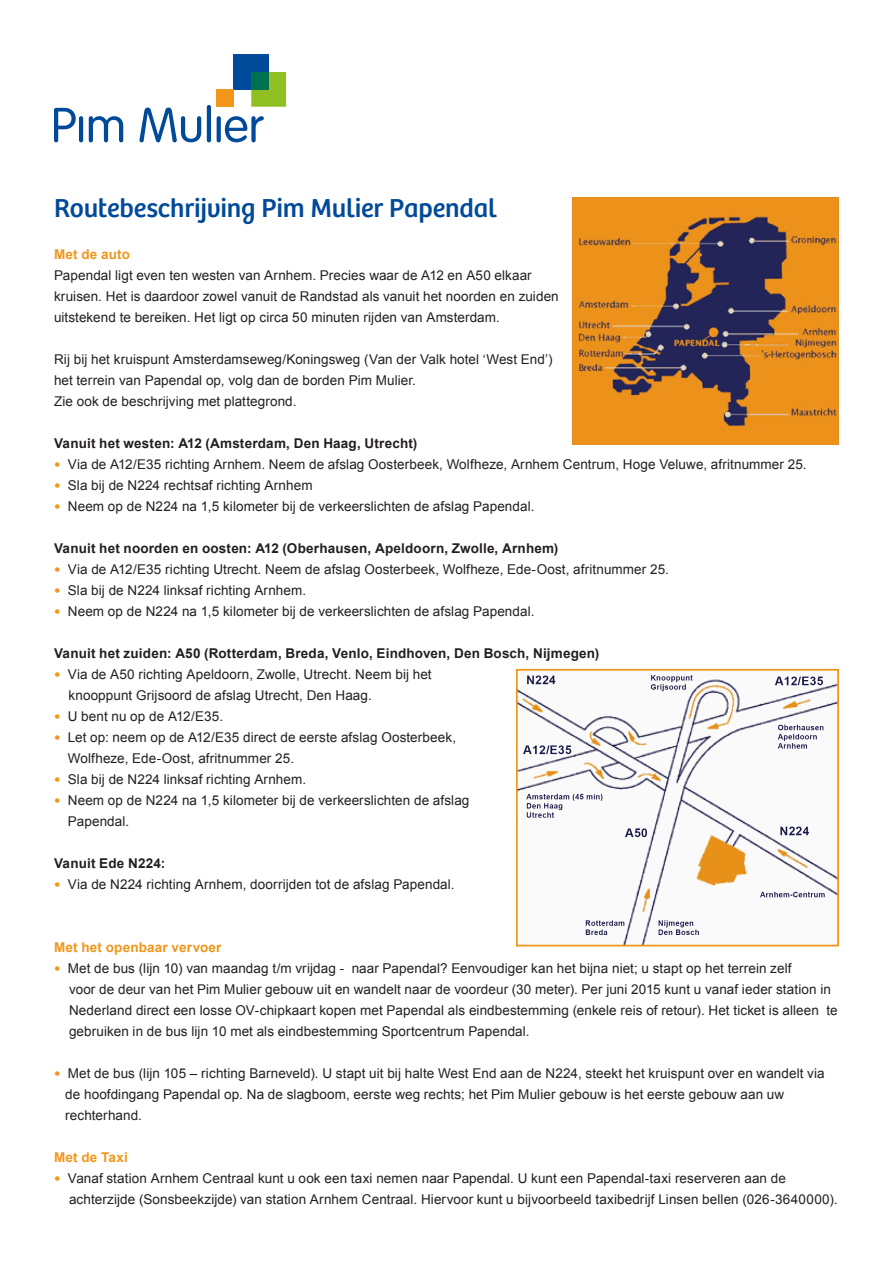
<style>
.page{position:relative;width:893px;height:1263px;background:#fff}
.page>*{position:absolute;margin:0;border:0;box-sizing:border-box;transform-origin:0 0}
.t1{font:27px "Bree";letter-spacing:-.01em;color:#004a99}
.t2{font:13.5px/21px "Arial";letter-spacing:.005em;color:#231f20}
.t3{font:700 13.5px "Arial";letter-spacing:.01em;color:#231f20}
.t4{font:700 13.5px "Arial";letter-spacing:.015em;color:#f2961a}
.s1{font-size:18px;color:#f2961a}
</style>
<div class="page">
<svg style="left:54px;top:108px;width:22px;height:34px"></svg>
<hr style="left:79px;top:116px;width:4px;height:26px;background:#004a99;border-radius:2px">
<svg style="left:89px;top:116px;width:34px;height:26px"></svg>
<svg style="left:139px;top:108px;width:62px;height:34px"></svg>
<hr style="left:207px;top:105px;width:4px;height:37px;background:#004a99;border-radius:2px">
<svg style="left:217px;top:116px;width:4px;height:26px"></svg>
<svg style="left:225px;top:116px;width:39px;height:26px"></svg>
<div style="left:233px;top:54px;width:35px;height:35px;background:#004a99"></div>
<svg style="left:251px;top:72px;width:35px;height:35px"></svg>
<div style="left:251px;top:72px;width:17px;height:17px;background:#00704f"></div>
<div style="left:216px;top:89px;width:17px;height:17px;background:#f2961a"></div>
<img style="left:573px;top:198px;width:266px;height:246px">
<img style="left:519px;top:674px;width:317px;height:269px">
<div style="left:516px;top:669px;width:323px;height:277px;border:2px solid #f2961a"></div>
<p class="t1" style="left:54px;top:192px;width:444px">Routebeschrijving Pim Mulier Papendal</p>
<p class="t4" style="left:54px;top:246px;width:78px">Met de auto</p>
<p class="t2" style="left:54px;top:265px;width:506px">Papendal ligt even ten westen van Arnhem. Precies waar de A12 en A50 elkaar kruisen. Het is daardoor zowel vanuit de Randstad als vanuit het noorden en zuiden uitstekend te bereiken. Het ligt op circa 50 minuten rijden van Amsterdam.</p>
<p class="t2" style="left:54px;top:349px;width:500px">Rij bij het kruispunt Amsterdamseweg/Koningsweg (Van der Valk hotel ‘West End’) het terrein van Papendal op, volg dan de borden Pim Mulier.</p>
<p class="t2" style="left:54px;top:391px;width:244px">Zie ook de beschrijving met plattegrond.</p>
<p class="t3" style="left:54px;top:435px;width:365px">Vanuit het westen: A12 (Amsterdam, Den Haag, Utrecht)</p>
<p class="t2" style="left:54px;top:454px;width:754px"><span class="s1">•</span> Via de A12/E35 richting Arnhem. Neem de afslag Oosterbeek, Wolfheze, Arnhem Centrum, Hoge Veluwe, afritnummer 25.</p>
<p class="t2" style="left:54px;top:475px;width:260px"><span class="s1">•</span> Sla bij de N224 rechtsaf richting Arnhem</p>
<p class="t2" style="left:54px;top:496px;width:482px"><span class="s1">•</span> Neem op de N224 na 1,5 kilometer bij de verkeerslichten de afslag Papendal.</p>
<p class="t3" style="left:54px;top:540px;width:506px">Vanuit het noorden en oosten: A12 (Oberhausen, Apeldoorn, Zwolle, Arnhem)</p>
<p class="t2" style="left:54px;top:559px;width:617px"><span class="s1">•</span> Via de A12/E35 richting Utrecht. Neem de afslag Oosterbeek, Wolfheze, Ede-Oost, afritnummer 25.</p>
<p class="t2" style="left:54px;top:580px;width:254px"><span class="s1">•</span> Sla bij de N224 linksaf richting Arnhem.</p>
<p class="t2" style="left:54px;top:601px;width:482px"><span class="s1">•</span> Neem op de N224 na 1,5 kilometer bij de verkeerslichten de afslag Papendal.</p>
<p class="t3" style="left:54px;top:645px;width:547px">Vanuit het zuiden: A50 (Rotterdam, Breda, Venlo, Eindhoven, Den Bosch, Nijmegen)</p>
<p class="t2" style="left:54px;top:664px;width:379px"><span class="s1">•</span> Via de A50 richting Apeldoorn, Zwolle, Utrecht. Neem bij het</p>
<p class="t2" style="left:68px;top:685px;width:305px">knooppunt Grijsoord de afslag Utrecht, Den Haag.</p>
<p class="t2" style="left:54px;top:706px;width:171px"><span class="s1">•</span> U bent nu op de A12/E35.</p>
<p class="t2" style="left:54px;top:727px;width:404px"><span class="s1">•</span> Let op: neem op de A12/E35 direct de eerste afslag Oosterbeek,</p>
<p class="t2" style="left:68px;top:748px;width:228px">Wolfheze, Ede-Oost, afritnummer 25.</p>
<p class="t2" style="left:54px;top:769px;width:254px"><span class="s1">•</span> Sla bij de N224 linksaf richting Arnhem.</p>
<p class="t2" style="left:54px;top:790px;width:417px"><span class="s1">•</span> Neem op de N224 na 1,5 kilometer bij de verkeerslichten de afslag</p>
<p class="t2" style="left:68px;top:811px;width:63px">Papendal.</p>
<p class="t3" style="left:54px;top:855px;width:113px">Vanuit Ede N224:</p>
<p class="t2" style="left:54px;top:874px;width:402px"><span class="s1">•</span> Via de N224 richting Arnhem, doorrijden tot de afslag Papendal.</p>
<p class="t4" style="left:54px;top:939px;width:169px">Met het openbaar vervoer</p>
<p class="t2" style="left:54px;top:958px;width:739px"><span class="s1">•</span> Met de bus (lijn 10) van maandag t/m vrijdag - naar Papendal? Eenvoudiger kan het bijna niet; u stapt op het terrein zelf</p>
<p class="t2" style="left:69px;top:979px;width:763px">voor de deur van het Pim Mulier gebouw uit en wandelt naar de voordeur (30 meter). Per juni 2015 kunt u vanaf ieder station in</p>
<p class="t2" style="left:69px;top:1000px;width:770px">Nederland direct een losse OV-chipkaart kopen met Papendal als eindbestemming (enkele reis of retour). Het ticket is alleen te</p>
<p class="t2" style="left:69px;top:1021px;width:462px">gebruiken in de bus lijn 10 met als eindbestemming Sportcentrum Papendal.</p>
<p class="t2" style="left:54px;top:1063px;width:772px"><span class="s1">•</span> Met de bus (lijn 105 – richting Barneveld). U stapt uit bij halte West End aan de N224, steekt het kruispunt over en wandelt via</p>
<p class="t2" style="left:65px;top:1084px;width:721px">de hoofdingang Papendal op. Na de slagboom, eerste weg rechts; het Pim Mulier gebouw is het eerste gebouw aan uw</p>
<p class="t2" style="left:65px;top:1105px;width:78px">rechterhand.</p>
<p class="t4" style="left:54px;top:1149px;width:75px">Met de Taxi</p>
<p class="t2" style="left:54px;top:1168px;width:733px"><span class="s1">•</span> Vanaf station Arnhem Centraal kunt u ook een taxi nemen naar Papendal. U kunt een Papendal-taxi reserveren aan de</p>
<p class="t2" style="left:69px;top:1189px;width:770px">achterzijde (Sonsbeekzijde) van station Arnhem Centraal. Hiervoor kunt u bijvoorbeeld taxibedrijf Linsen bellen (026-3640000).</p>
</div>
